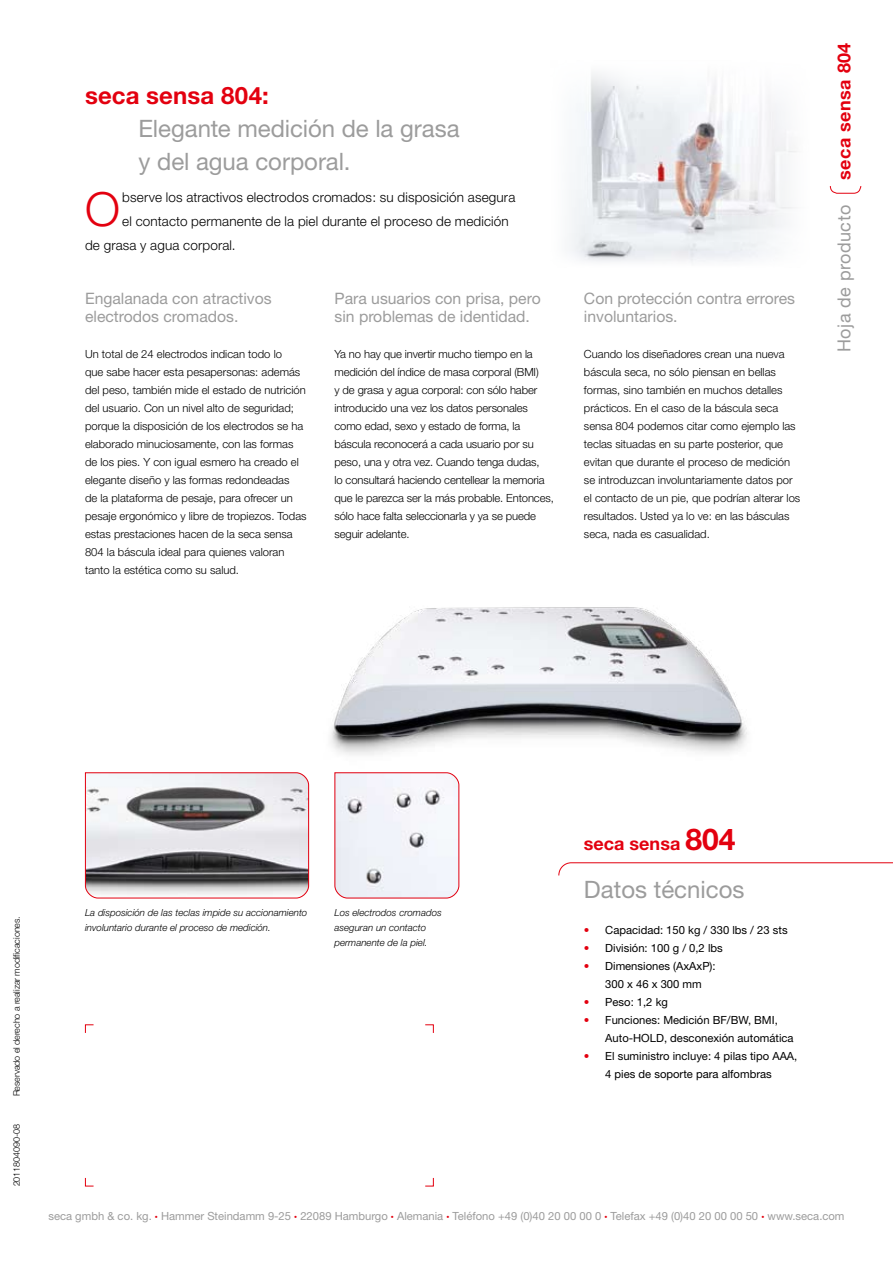
<style>
.page{position:relative;width:893px;height:1263px;background:#fff}
.page>*{position:absolute;margin:0;border:0;box-sizing:border-box;transform-origin:0 0}
.t1{font:300 47.1px "Helvetica Neue";color:#e3000f}
.t2{font:24px/33px "Helvetica Neue";color:#9c9c9c}
.t3{font:700 24px "Helvetica Neue";letter-spacing:.005em;color:#e3000f}
.t4{font:18px "Helvetica Neue";letter-spacing:.025em;color:#9c9c9c}
.t5{font:700 18px "Helvetica Neue";color:#e3000f}
.t6{font:700 18px "Helvetica Neue";letter-spacing:.025em;color:#e3000f}
.t7{font:15.75px/18px "Helvetica Neue";color:#9c9c9c}
.t8{font:300 13.5px "Helvetica Neue";letter-spacing:.01em;color:#000}
.t9{font:300 11.25px/18px "Helvetica Neue";color:#000}
.t10{font:11.25px/18px "Helvetica Neue";color:#000}
.t11{font:11.25px "Helvetica Neue";color:#9c9c9c}
.t12{font:italic 300 9.75px/15px "Helvetica Neue";color:#000}
.t13{font:300 9px "Helvetica Neue";letter-spacing:-.01em;color:#000}
.s1{font-size:30px}
.s2{color:#e3000f}
.s3{font-size:6px;color:#e3000f}
</style>
<div class="page">
<img style="left:569px;top:73px;width:228px;height:189px">
<svg style="left:85px;top:772px;width:224px;height:127px"></svg>
<img style="left:331px;top:607px;width:416px;height:148px">
<svg style="left:558px;top:862px;width:335px;height:14px"></svg>
<svg style="left:85px;top:1024px;width:9px;height:9px"></svg>
<svg style="left:85px;top:1177px;width:9px;height:10px"></svg>
<svg style="left:425px;top:1177px;width:9px;height:10px"></svg>
<svg style="left:425px;top:1024px;width:9px;height:9px"></svg>
<svg style="left:830px;top:186px;width:31px;height:8px"></svg>
<svg style="left:334px;top:772px;width:126px;height:127px"></svg>
<h2 class="t3" style="left:85px;top:80px;width:185px">seca sensa 804:</h2>
<h2 class="t2" style="left:139px;top:111px;width:323px">Elegante medición de la grasa y del agua corporal.</h2>
<h1 class="t1" style="left:85px;top:181px;width:36px">O</h1>
<p class="t8" style="left:122px;top:189px;width:394px">bserve los atractivos electrodos cromados: su disposición asegura</p>
<p class="t8" style="left:122px;top:213px;width:388px">el contacto permanente de la piel durante el proceso de medición</p>
<p class="t8" style="left:85px;top:237px;width:152px">de grasa y agua corporal.</p>
<h3 class="t7" style="left:85px;top:289px;width:188px">Engalanada con atractivos electrodos cromados.</h3>
<p class="t9" style="left:85px;top:345px;width:223px">Un total de 24 electrodos indican todo lo<br>que sabe hacer esta pesapersonas: además del peso, también mide el estado de nutrición del usuario. Con un nivel alto de seguridad; porque la disposición de los electrodos se ha elaborado minuciosamente, con las formas de los pies. Y con igual esmero ha creado el elegante diseño y las formas redondeadas<br>de la plataforma de pesaje, para ofrecer un pesaje ergonómico y libre de tropiezos. Todas estas prestaciones hacen de la seca sensa 804 la báscula ideal para quienes valoran tanto la estética como su salud.</p>
<h3 class="t7" style="left:334px;top:289px;width:208px">Para usuarios con prisa, pero sin problemas de identidad.</h3>
<p class="t9" style="left:334px;top:345px;width:221px">Ya no hay que invertir mucho tiempo en la medición del índice de masa corporal (BMI)<br>y de grasa y agua corporal: con sólo haber introducido una vez los datos personales como edad, sexo y estado de forma, la báscula reconocerá a cada usuario por su peso, una y otra vez. Cuando tenga dudas,<br>lo consultará haciendo centellear la memoria que le parezca ser la más probable. Entonces, sólo hace falta seleccionarla y ya se puede seguir adelante.</p>
<h3 class="t7" style="left:584px;top:289px;width:213px">Con protección contra errores involuntarios.</h3>
<p class="t9" style="left:584px;top:345px;width:218px">Cuando los diseñadores crean una nueva báscula seca, no sólo piensan en bellas formas, sino también en muchos detalles prácticos. En el caso de la báscula seca sensa 804 podemos citar como ejemplo las teclas situadas en su parte posterior, que evitan que durante el proceso de medición se introduzcan involuntariamente datos por el contacto de un pie, que podrían alterar los resultados. Usted ya lo ve: en las básculas seca, nada es casualidad.</p>
<h3 class="t6" style="left:833px;top:180px;width:139px;rotate:-90deg">seca sensa 804</h3>
<h3 class="t4" style="left:833px;top:352px;width:149px;rotate:-90deg">Hoja de producto</h3>
<p class="t13" style="left:11px;top:1096px;width:181px;rotate:-90deg">Reservado el derecho a realizar modificaciones.</p>
<p class="t13" style="left:11px;top:1186px;width:64px;rotate:-90deg">2011804090-08</p>
<p class="t12" style="left:85px;top:905px;width:224px">La disposición de las teclas impide su accionamiento involuntario durante el proceso de medición.</p>
<p class="t12" style="left:334px;top:905px;width:109px">Los electrodos cromados aseguran un contacto permanente de la piel.</p>
<h3 class="t5" style="left:584px;top:832px;width:153px">seca sensa <span class="s1">804</span></h3>
<h2 class="t2" style="left:584px;top:873px;width:162px">Datos técnicos</h2>
<p class="t10" style="left:584px;top:921px;width:205px"><span class="s2">•</span> Capacidad: 150 kg / 330 lbs / 23 sts</p>
<p class="t10" style="left:584px;top:939px;width:140px"><span class="s2">•</span> División: 100 g / 0,2 lbs</p>
<p class="t10" style="left:605px;top:957px;width:112px;text-indent:-21px"><span class="s2">•</span> Dimensiones (AxAxP):<br>300 x 46 x 300 mm</p>
<p class="t10" style="left:584px;top:993px;width:85px"><span class="s2">•</span> Peso: 1,2 kg</p>
<p class="t10" style="left:605px;top:1011px;width:190px;text-indent:-21px"><span class="s2">•</span> Funciones: Medición BF/BW, BMI,<br>Auto-HOLD, desconexión automática</p>
<p class="t10" style="left:584px;top:1047px;width:215px;text-align:center"><span class="s2">•</span> El suministro incluye: 4 pilas tipo AAA,<br>4 pies de soporte para alfombras</p>
<p class="t11" style="left:48px;top:1210px;width:798px">seca gmbh &amp; co. kg. <span class="s3">•</span> Hammer Steindamm 9-25 <span class="s3">•</span> 22089 Hamburgo <span class="s3">•</span> Alemania <span class="s3">•</span> Teléfono +49 (0)40 20 00 00 0 <span class="s3">•</span> Telefax +49 (0)40 20 00 00 50 <span class="s3">•</span> www.seca.com</p>
</div>
